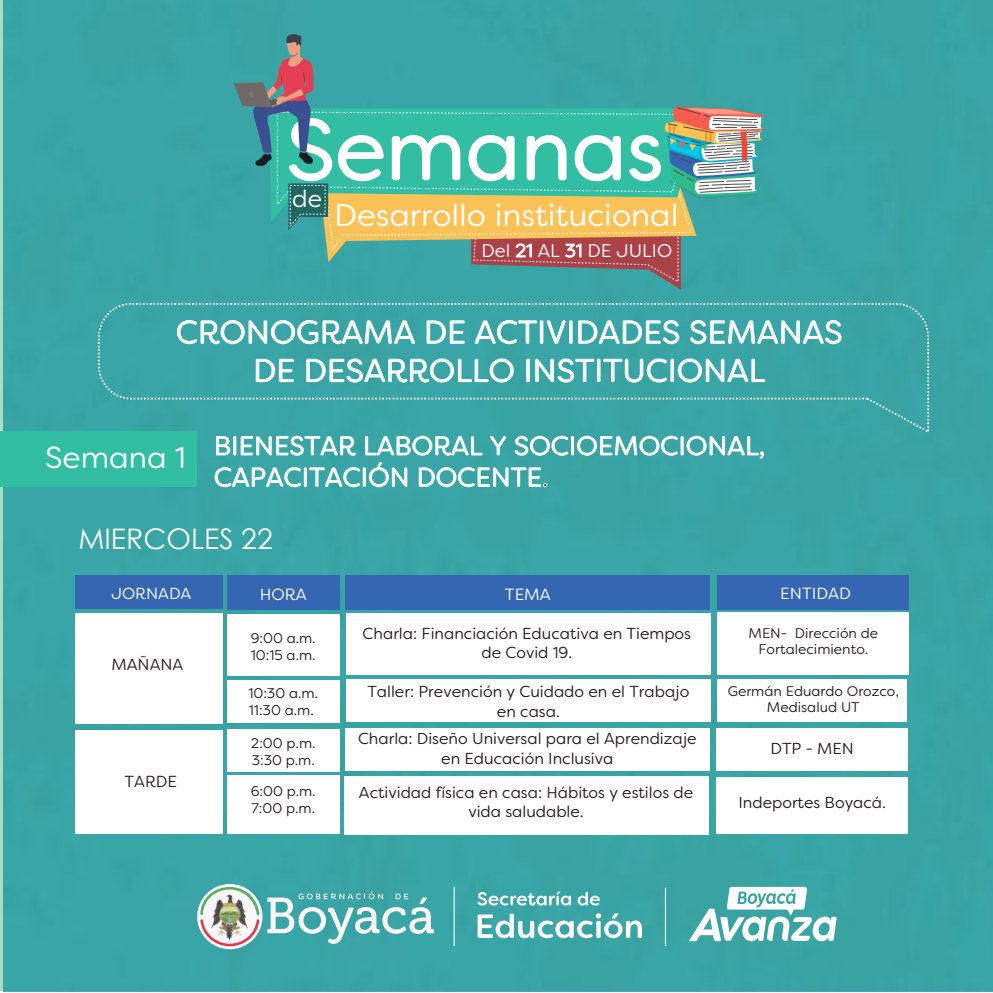
<style>
.page{position:relative;width:993px;height:993px;background:#fff}
.page>*{position:absolute;margin:0;border:0;box-sizing:border-box;transform-origin:0 0}
.t1{font:85.05px "Filson Soft";color:#fff}
.t2{font:31.94px/38.3px "Filson Soft";color:#fff;text-align:center}
.t3{font:30.97px "Filson Soft";color:#fff}
.t4{font:28.35px "Century Gothic";color:#fff}
.t5{font:26.25px/31.5px "Filson Soft";color:#fff}
.t6{font:24.06px "Filson Soft";color:#fff}
.t7{font:18.38px "Filson Soft";color:#fff}
.t8{font:16.19px "Filson Soft";color:#fff}
.t9{font:16.01px "Filson Soft";color:#241f1f}
.t10{font:16.01px "Filson Soft";color:#fff}
.t11{font:15.84px/19.1px "Filson Soft";color:#241f1f;text-align:center}
.t12{font:14px/16.8px "Filson Soft";color:#241f1f}
.s1{font-size:30.36px}
.s2{color:#241f1f}
</style>
<div class="page">
<div style="left:0;top:0;width:992px;height:990px;background:#3aa4a5"></div>
<div style="left:1px;top:431px;width:196px;height:55px;background:#31bea3"></div>
<div style="left:571px;top:436px;width:3px;height:19px;border:1px solid #fff"></div>
<svg style="left:577px;top:435px;width:101px;height:21px"></svg>
<div style="left:680px;top:436px;width:3px;height:19px;border:1px solid #fff"></div>
<svg style="left:686px;top:435px;width:78px;height:24px"></svg>
<svg style="left:214px;top:435px;width:355px;height:52px"></svg>
<svg style="left:197px;top:883px;width:65px;height:65px"></svg>
<svg style="left:267px;top:891px;width:167px;height:52px"></svg>
<img style="left:200px;top:886px;width:59px;height:59px">
<svg style="left:689px;top:886px;width:147px;height:54px"></svg>
<hr style="left:664px;top:886px;width:1px;height:59px;background:#fff">
<svg style="left:477px;top:913px;width:164px;height:24px"></svg>
<hr style="left:453px;top:886px;width:1px;height:59px;background:#fff">
<svg style="left:477px;top:891px;width:94px;height:14px"></svg>
<svg style="left:577px;top:891px;width:22px;height:14px"></svg>
<svg style="left:233px;top:34px;width:531px;height:255px"></svg>
<svg style="left:97px;top:303px;width:832px;height:129px"></svg>
<svg style="left:177px;top:320px;width:238px;height:24px"></svg>
<svg style="left:426px;top:320px;width:38px;height:24px"></svg>
<svg style="left:474px;top:320px;width:63px;height:24px"></svg>
<div style="left:540px;top:320px;width:3px;height:23px;border:1px solid #fff"></div>
<svg style="left:546px;top:320px;width:19px;height:24px"></svg>
<div style="left:569px;top:320px;width:3px;height:23px;border:1px solid #fff"></div>
<svg style="left:577px;top:320px;width:102px;height:24px"></svg>
<svg style="left:690px;top:320px;width:151px;height:24px"></svg>
<svg style="left:255px;top:358px;width:39px;height:24px"></svg>
<svg style="left:306px;top:358px;width:208px;height:24px"></svg>
<div style="left:526px;top:359px;width:3px;height:23px;border:1px solid #fff"></div>
<svg style="left:535px;top:358px;width:59px;height:24px"></svg>
<div style="left:597px;top:359px;width:3px;height:23px;border:1px solid #fff"></div>
<svg style="left:603px;top:358px;width:64px;height:24px"></svg>
<div style="left:670px;top:359px;width:3px;height:23px;border:1px solid #fff"></div>
<svg style="left:677px;top:358px;width:88px;height:24px"></svg>
<div style="left:717px;top:679px;width:189px;height:42px;background:#fff"></div>
<div style="left:227px;top:575px;width:112px;height:34px;background:#3466b2"></div>
<div style="left:345px;top:575px;width:365px;height:34px;background:#3466b2"></div>
<div style="left:717px;top:575px;width:191px;height:34px;background:#3466b2"></div>
<div style="left:227px;top:614px;width:112px;height:61px;background:#fff"></div>
<div style="left:227px;top:680px;width:112px;height:42px;background:#fff"></div>
<div style="left:227px;top:729px;width:112px;height:42px;background:#fff"></div>
<div style="left:227px;top:775px;width:112px;height:59px;background:#fff"></div>
<div style="left:345px;top:728px;width:364px;height:42px;background:#fff"></div>
<div style="left:344px;top:776px;width:364px;height:58px;background:#fff"></div>
<div style="left:346px;top:679px;width:364px;height:42px;background:#fff"></div>
<div style="left:346px;top:613px;width:364px;height:61px;background:#fff"></div>
<div style="left:717px;top:612px;width:191px;height:62px;background:#fff"></div>
<div style="left:716px;top:777px;width:191px;height:57px;background:#fff"></div>
<div style="left:716px;top:728px;width:191px;height:42px;background:#fff"></div>
<div style="left:75px;top:613px;width:147px;height:110px;background:#fff"></div>
<div style="left:75px;top:575px;width:147px;height:34px;background:#3466b2"></div>
<div style="left:75px;top:730px;width:147px;height:104px;background:#fff"></div>
<h1 class="t1" style="left:286px;top:96px;width:378px">Semanas</h1>
<h3 class="t6" style="left:292px;top:183px;width:31px">de</h3>
<h3 class="t3" style="left:334px;top:195px;width:345px">Desarrollo institucional</h3>
<p class="t7" style="left:481px;top:239px;width:192px">Del 21 AL 31 DE JULIO</p>
<h2 class="t2" style="left:176px;top:313px;width:668px">CRONOGRAMA DE ACTIVIDADES SEMANAS<br>DE DESARROLLO INSTITUCIONAL</h2>
<h3 class="t5" style="left:214px;top:429px;width:552px;text-indent:-169px"><span class="s1">Semana 1</span> BIENESTAR LABORAL Y SOCIOEMOCIONAL,<br>CAPACITACIÓN DOCENTE<span class="s2">.</span></h3>
<h3 class="t4" style="left:78px;top:519px;width:196px">MIERCOLES 22</h3>
<p class="t8" style="left:260px;top:583px;width:48px">HORA</p>
<p class="t8" style="left:505px;top:583px;width:47px">TEMA</p>
<p class="t8" style="left:780px;top:582px;width:72px">ENTIDAD</p>
<p class="t12" style="left:251px;top:629px;width:66px">9:00 a.m.<br>10:15 a.m.</p>
<p class="t12" style="left:248px;top:684px;width:71px">10:30 a.m.<br>11:30 a.m.</p>
<p class="t12" style="left:251px;top:734px;width:66px">2:00 p.m.<br>3:30 p.m.</p>
<p class="t12" style="left:251px;top:782px;width:66px">6:00 p.m.<br>7:00 p.m.</p>
<p class="t10" style="left:111px;top:583px;width:81px">JORNADA</p>
<p class="t11" style="left:362px;top:623px;width:330px">Charla: Financiación Educativa en Tiempos de Covid 19.</p>
<p class="t12" style="left:748px;top:624px;width:131px;text-align:center">MEN- Dirección de<br>Fortalecimiento.</p>
<p class="t12" style="left:727px;top:682px;width:173px;text-align:center">Germán Eduardo Orozco,<br>Medisalud UT</p>
<p class="t9" style="left:111px;top:654px;width:73px">MAÑANA</p>
<p class="t11" style="left:367px;top:682px;width:323px">Taller: Prevención y Cuidado en el Trabajo en casa.</p>
<p class="t11" style="left:358px;top:729px;width:340px">Charla: Diseño Universal para el Aprendizaje en Educación Inclusiva</p>
<p class="t11" style="left:770px;top:738px;width:85px">DTP - MEN</p>
<p class="t11" style="left:359px;top:782px;width:335px">Actividad física en casa: Hábitos y estilos de vida saludable.</p>
<p class="t11" style="left:738px;top:792px;width:149px">Indeportes Boyacá.</p>
<p class="t9" style="left:125px;top:770px;width:54px">TARDE</p>
</div>
